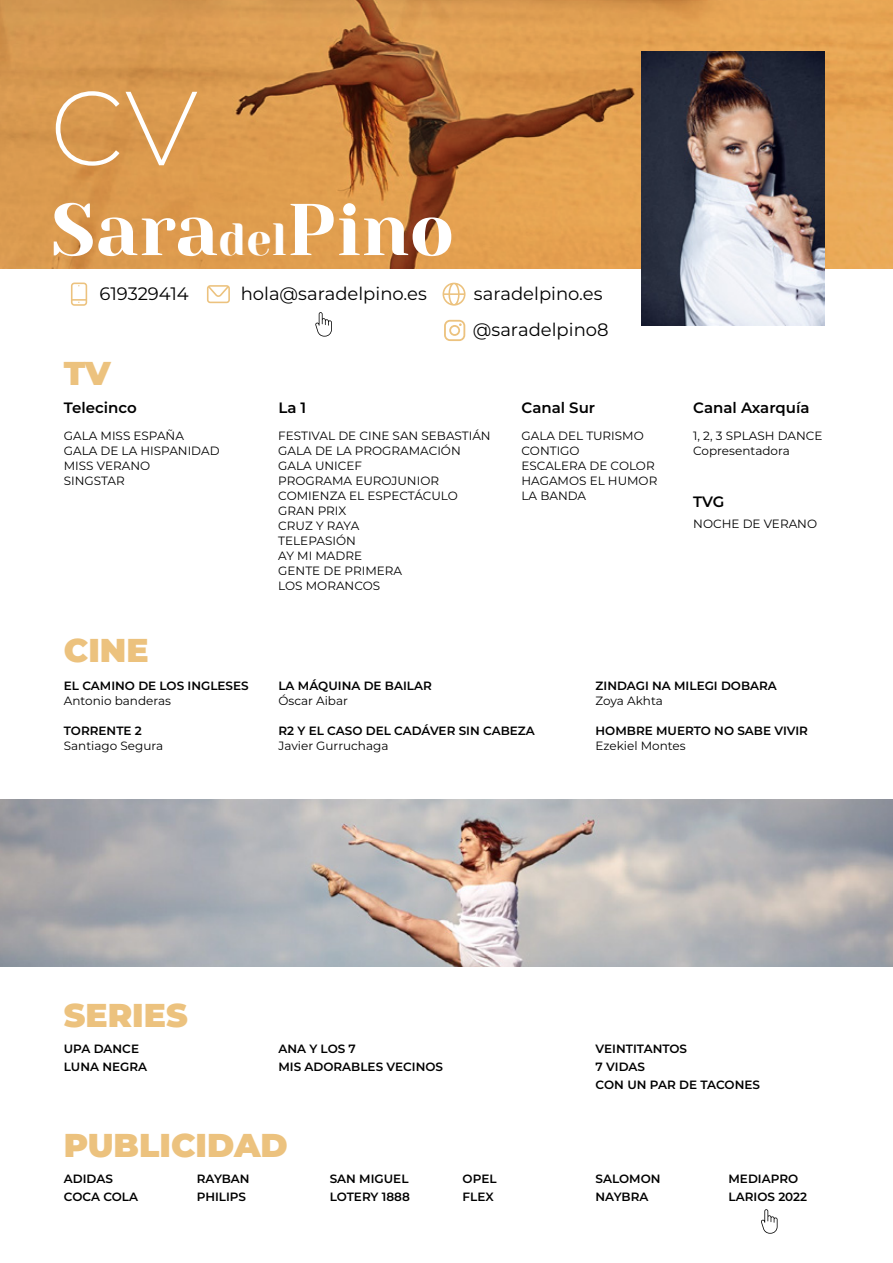
<style>
.page{position:relative;width:893px;height:1263px;background:#fff}
.page>*{position:absolute;margin:0;border:0;box-sizing:border-box;transform-origin:0 0}
.t1{font:200 141.6px "Montserrat";color:#fff}
.t2{font:73.05px "Yeseva One";color:#fff}
.t3{font:900 33px "Montserrat";color:#ecc27e}
.t4{font:18px "Montserrat";color:#000}
.t5{font:600 15px "Montserrat";color:#000}
.t6{font:12px/15px "Montserrat";color:#000}
.t7{font:600 12px/18px "Montserrat";color:#000}
.s1{font-size:45px}
</style>
<div class="page">
<img style="left:0;top:799px;width:893px;height:168px">
<svg style="left:0;top:0;width:893px;height:268px;background:#d4924a"></svg>
<svg style="left:71px;top:283px;width:16px;height:23px"></svg>
<svg style="left:207px;top:285px;width:23px;height:18px"></svg>
<svg style="left:443px;top:283px;width:22px;height:23px"></svg>
<img style="left:641px;top:51px;width:183px;height:275px">
<svg style="left:444px;top:320px;width:21px;height:21px"></svg>
<svg style="left:315px;top:312px;width:17px;height:25px"></svg>
<svg style="left:761px;top:1209px;width:16px;height:25px"></svg>
<h1 class="t1" style="left:48px;top:20px;width:151px">cv</h1>
<h2 class="t2" style="left:51px;top:186px;width:405px">Sara<span class="s1">del</span>Pino</h2>
<h3 class="t4" style="left:99px;top:281px;width:91px">619329414</h3>
<h3 class="t4" style="left:241px;top:281px;width:188px">hola@saradelpino.es</h3>
<h3 class="t4" style="left:474px;top:281px;width:130px">saradelpino.es</h3>
<h3 class="t4" style="left:473px;top:317px;width:137px">@saradelpino8</h3>
<h3 class="t3" style="left:64px;top:348px;width:48px">TV</h3>
<p class="t5" style="left:64px;top:397px;width:74px">Telecinco</p>
<p class="t6" style="left:64px;top:428px;width:157px">GALA MISS ESPAÑA<br>GALA DE LA HISPANIDAD<br>MISS VERANO<br>SINGSTAR</p>
<p class="t6" style="left:278px;top:428px;width:214px">FESTIVAL DE CINE SAN SEBASTIÁN<br>GALA DE LA PROGRAMACIÓN<br>GALA UNICEF<br>PROGRAMA EUROJUNIOR<br>COMIENZA EL ESPECTÁCULO<br>GRAN PRIX<br>CRUZ Y RAYA<br>TELEPASIÓN<br>AY MI MADRE<br>GENTE DE PRIMERA<br>LOS MORANCOS</p>
<p class="t5" style="left:278px;top:397px;width:30px">La 1</p>
<p class="t5" style="left:521px;top:397px;width:75px">Canal Sur</p>
<p class="t6" style="left:521px;top:427px;width:137px">GALA DEL TURISMO<br>CONTIGO<br>ESCALERA DE COLOR<br>HAGAMOS EL HUMOR<br>LA BANDA</p>
<p class="t5" style="left:693px;top:397px;width:118px">Canal Axarquía</p>
<p class="t6" style="left:693px;top:427px;width:131px">1, 2, 3 SPLASH DANCE<br>Copresentadora</p>
<p class="t5" style="left:693px;top:491px;width:33px">TVG</p>
<p class="t6" style="left:693px;top:516px;width:125px">NOCHE DE VERANO</p>
<h3 class="t3" style="left:64px;top:626px;width:86px">CINE</h3>
<p class="t7" style="left:64px;top:677px;width:186px">EL CAMINO DE LOS INGLESES</p>
<p class="t6" style="left:64px;top:693px;width:109px">Antonio banderas</p>
<p class="t7" style="left:64px;top:722px;width:80px">TORRENTE 2</p>
<p class="t6" style="left:64px;top:738px;width:101px">Santiago Segura</p>
<p class="t7" style="left:278px;top:677px;width:155px">LA MÁQUINA DE BAILAR</p>
<p class="t6" style="left:278px;top:693px;width:71px">Óscar Aibar</p>
<p class="t7" style="left:278px;top:722px;width:258px">R2 Y EL CASO DEL CADÁVER SIN CABEZA</p>
<p class="t6" style="left:278px;top:738px;width:112px">Javier Gurruchaga</p>
<p class="t7" style="left:596px;top:677px;width:183px">ZINDAGI NA MILEGI DOBARA</p>
<p class="t6" style="left:596px;top:693px;width:69px">Zoya Akhta</p>
<p class="t7" style="left:596px;top:722px;width:214px">HOMBRE MUERTO NO SABE VIVIR</p>
<p class="t6" style="left:596px;top:738px;width:92px">Ezekiel Montes</p>
<h3 class="t3" style="left:64px;top:990px;width:125px">SERIES</h3>
<p class="t7" style="left:64px;top:1039px;width:85px">UPA DANCE<br>LUNA NEGRA</p>
<p class="t7" style="left:278px;top:1039px;width:166px">ANA Y LOS 7<br>MIS ADORABLES VECINOS</p>
<p class="t7" style="left:596px;top:1039px;width:166px">VEINTITANTOS<br>7 VIDAS<br>CON UN PAR DE TACONES</p>
<h3 class="t3" style="left:64px;top:1120px;width:226px">PUBLICIDAD</h3>
<p class="t7" style="left:64px;top:1169px;width:76px">ADIDAS<br>COCA COLA</p>
<p class="t7" style="left:197px;top:1169px;width:54px">RAYBAN<br>PHILIPS</p>
<p class="t7" style="left:330px;top:1169px;width:82px">SAN MIGUEL<br>LOTERY 1888</p>
<p class="t7" style="left:463px;top:1169px;width:35px">OPEL<br>FLEX</p>
<p class="t7" style="left:596px;top:1169px;width:66px">SALOMON<br>NAYBRA</p>
<p class="t7" style="left:728px;top:1169px;width:80px">MEDIAPRO<br>LARIOS 2022</p>
</div>
